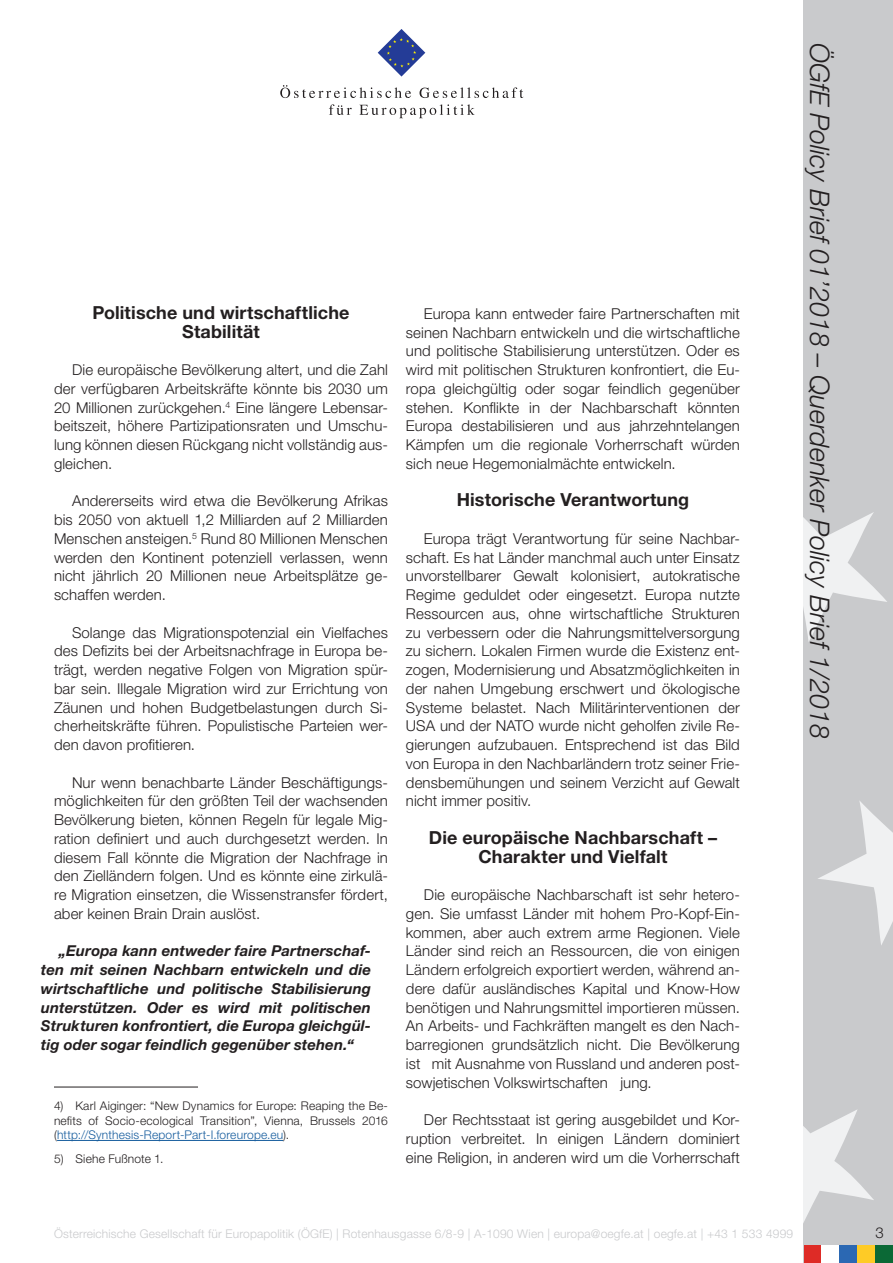
<style>
.page{position:relative;width:893px;height:1263px;background:#fff}
.page>*{position:absolute;margin:0;border:0;box-sizing:border-box;transform-origin:0 0}
.t1{font:italic 300 27px "Helvetica Neue LT Std";color:#231f20}
.Zwischenüberschrift{font:700 18px/18.8px "Helvetica Neue LT Std";letter-spacing:.005em;color:#231f20;text-align:center}
.Standard_Paragraph{font:300 15px/18.8px "Helvetica Neue LT Std";letter-spacing:.005em;color:#231f20;text-align:justify}
.Standard_Paragraph-2{font:italic 700 15px/18.8px "Helvetica Neue LT Std";letter-spacing:.005em;color:#231f20;text-align:justify}
.Footnotes{font:300 12px/14.4px "Helvetica Neue LT Std";letter-spacing:.015em;color:#231f20;text-align:justify}
.t2{font:300 12px "Helvetica Neue LT Std";letter-spacing:.015em;color:#c9cacc}
.s1{color:#175d9e}
</style>
<div class="page">
<div style="left:804px;top:0;width:89px;height:1263px;background:#c9cacc"></div>
<svg style="left:804px;top:512px;width:83px;height:130px"></svg>
<svg style="left:818px;top:801px;width:75px;height:144px"></svg>
<svg style="left:804px;top:1110px;width:70px;height:111px"></svg>
<svg style="left:378px;top:29px;width:47px;height:48px"></svg>
<svg style="left:280px;top:85px;width:131px;height:13px"></svg>
<svg style="left:420px;top:87px;width:103px;height:11px"></svg>
<svg style="left:329px;top:104px;width:23px;height:11px"></svg>
<svg style="left:359px;top:104px;width:116px;height:14px"></svg>
<div style="left:857px;top:1245px;width:18px;height:18px;background:#fecb26"></div>
<div style="left:839px;top:1245px;width:18px;height:18px;background:#2b68b3"></div>
<div style="left:804px;top:1245px;width:17px;height:18px;background:#de2b26"></div>
<div style="left:875px;top:1245px;width:18px;height:18px;background:#0b6936"></div>
<div style="left:821px;top:1245px;width:18px;height:18px;background:#fff"></div>
<hr style="left:54px;top:1087px;width:144px;height:1px;background:#231f20">
<hr style="left:57px;top:1140px;width:226px;height:1px;background:#175d9e">
<p class="Zwischenüberschrift" style="left:92px;top:303px;width:259px">Politische und wirtschaftliche<br>Stabilität</p>
<p class="Standard_Paragraph" style="left:54px;top:360px;width:335px;text-indent:18px">Die europäische Bevölkerung altert, und die Zahl der verfügbaren Arbeitskräfte könnte bis 2030 um 20 Millionen zurückgehen.<sup>4</sup> Eine längere Lebensar&shy;beitszeit, höhere Partizipationsraten und Umschu&shy;lung können diesen Rückgang nicht vollständig aus&shy;gleichen.</p>
<p class="Standard_Paragraph" style="left:54px;top:491px;width:335px;text-indent:18px">Andererseits wird etwa die Bevölkerung Afrikas bis 2050 von aktuell 1,2 Milliarden auf 2 Milliarden Menschen ansteigen.<sup>5</sup> Rund 80 Millionen Menschen werden den Kontinent potenziell verlassen, wenn nicht jährlich 20 Millionen neue Arbeitsplätze ge&shy;schaffen werden.</p>
<p class="Standard_Paragraph" style="left:54px;top:622px;width:335px;text-indent:18px">Solange das Migrationspotenzial ein Vielfaches des Defizits bei der Arbeitsnachfrage in Europa be&shy;trägt, werden negative Folgen von Migration spür&shy;bar sein. Illegale Migration wird zur Errichtung von Zäunen und hohen Budgetbelastungen durch Si&shy;cherheitskräfte führen. Populistische Parteien wer&shy;den davon profitieren.</p>
<p class="Standard_Paragraph" style="left:54px;top:772px;width:335px;text-indent:18px">Nur wenn benachbarte Länder Beschäftigungs&shy;möglichkeiten für den größten Teil der wachsenden Bevölkerung bieten, können Regeln für legale Mig&shy;ration definiert und auch durchgesetzt werden. In diesem Fall könnte die Migration der Nachfrage in den Zielländern folgen. Und es könnte eine zirkulä&shy;re Migration einsetzen, die Wissenstransfer fördert, aber keinen Brain Drain auslöst.</p>
<p class="Standard_Paragraph-2" style="left:41px;top:941px;width:332px;text-indent:18px">„Europa kann entweder faire Partnerschaf&shy;ten mit seinen Nachbarn entwickeln und die wirtschaftliche und politische Stabilisierung unterstützen. Oder es wird mit politischen Strukturen konfrontiert, die Europa gleichgül&shy;tig oder sogar feindlich gegenüber stehen.“</p>
<p class="Footnotes" style="left:54px;top:1099px;width:335px">4) Karl Aiginger: “New Dynamics for Europe: Reaping the Be&shy;nefits of Socio-ecological Transition”, Vienna, Brussels 2016 (<span class="s1">http://Synthesis-Report-Part-I.foreurope.eu</span>).</p>
<p class="Footnotes" style="left:54px;top:1151px;width:111px">5) Siehe Fußnote 1.</p>
<p class="Standard_Paragraph" style="left:406px;top:304px;width:335px;text-indent:18px">Europa kann entweder faire Partnerschaften mit seinen Nachbarn entwickeln und die wirtschaftliche und politische Stabilisierung unterstützen. Oder es wird mit politischen Strukturen konfrontiert, die Eu&shy;ropa gleichgültig oder sogar feindlich gegenüber stehen. Konflikte in der Nachbarschaft könnten Europa destabilisieren und aus jahrzehntelangen Kämpfen um die regionale Vorherrschaft würden sich neue Hegemonialmächte entwickeln.</p>
<p class="Zwischenüberschrift" style="left:457px;top:490px;width:234px">Historische Verantwortung</p>
<p class="Standard_Paragraph" style="left:406px;top:529px;width:335px;text-indent:18px">Europa trägt Verantwortung für seine Nachbar&shy;schaft. Es hat Länder manchmal auch unter Einsatz unvorstellbarer Gewalt kolonisiert, autokratische Regime geduldet oder eingesetzt. Europa nutzte Ressourcen aus, ohne wirtschaftliche Strukturen zu verbessern oder die Nahrungsmittelversorgung zu sichern. Lokalen Firmen wurde die Existenz ent&shy;zogen, Modernisierung und Absatzmöglichkeiten in der nahen Umgebung erschwert und ökologische Systeme belastet. Nach Militärinterventionen der USA und der NATO wurde nicht geholfen zivile Re&shy;gierungen aufzubauen. Entsprechend ist das Bild von Europa in den Nachbarländern trotz seiner Frie&shy;densbemühungen und seinem Verzicht auf Gewalt nicht immer positiv.</p>
<p class="Zwischenüberschrift" style="left:429px;top:828px;width:290px">Die europäische Nachbarschaft –<br>Charakter und Vielfalt</p>
<p class="Standard_Paragraph" style="left:406px;top:885px;width:335px;text-indent:18px">Die europäische Nachbarschaft ist sehr hetero&shy;gen. Sie umfasst Länder mit hohem Pro-Kopf-Ein&shy;kommen, aber auch extrem arme Regionen. Viele Länder sind reich an Ressourcen, die von einigen Ländern erfolgreich exportiert werden, während an&shy;dere dafür ausländisches Kapital und Know-How benötigen und Nahrungsmittel importieren müssen.<br>An Arbeits- und Fachkräften mangelt es den Nach&shy;barregionen grundsätzlich nicht. Die Bevölkerung ist mit Ausnahme von Russland und anderen post&shy;sowjetischen Volkswirtschaften jung.</p>
<p class="Standard_Paragraph" style="left:406px;top:1110px;width:335px;text-indent:18px">Der Rechtsstaat ist gering ausgebildet und Kor&shy;ruption verbreitet. In einigen Ländern dominiert eine Religion, in anderen wird um die Vorherrschaft</p>
<h1 class="t1" style="left:836px;top:43px;width:697px;rotate:90deg">ÖGfE Policy Brief 01’2018 – Querdenker Policy Brief 1/2018</h1>
<p class="t2" style="left:54px;top:1226px;width:741px">Österreichische Gesellschaft für Europapolitik (ÖGfE) | Rotenhausgasse 6/8-9 | A-1090 Wien | europa@oegfe.at | oegfe.at | +43 1 533 4999</p>
<p class="Standard_Paragraph" style="left:875px;top:1222px;width:10px">3</p>
</div>
